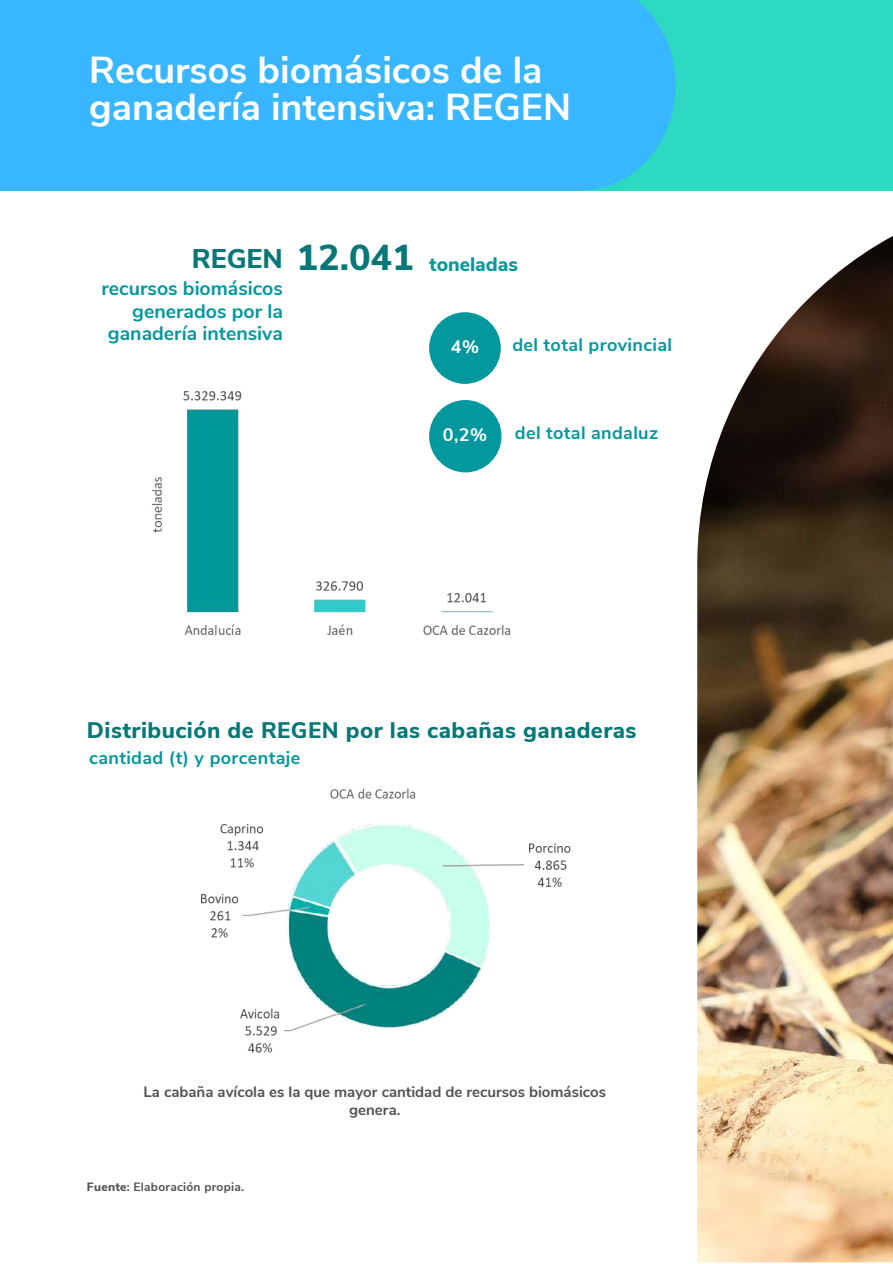
<style>
.page{position:relative;width:893px;height:1264px;background:#fff}
.page>*{position:absolute;margin:0;border:0;box-sizing:border-box;transform-origin:0 0}
.t1{font:700 37.5px/37px "Nunito Sans";color:#fff}
.t2{font:800 22.5px "Nunito Sans";letter-spacing:.02em;color:#087777}
.t3{font:700 19.5px/22.5px "Nunito Sans";color:#03989e;text-align:right}
.t4{font:800 19.5px "Nunito Sans";color:#03989e}
.t5{font:700 18px "Nunito Sans";letter-spacing:.02em;color:#03989e}
.t6{font:700 18px "Nunito Sans";color:#fff}
.t7{font:700 15px/18px "Nunito Sans";color:#525252;text-align:center}
.t8{font:700 12px "Nunito Sans";letter-spacing:.02em;color:#525252}
.s1{font-size:27px;color:#087777}
.s2{font-size:36px;color:#087777}
.s3{font-weight:800}
</style>
<div class="page">
<div style="left:580px;top:0;width:312px;height:191px;background:#2ed9c3"></div>
<div style="left:0;top:0;width:580px;height:191px;background:#38b6ff"></div>
<svg style="left:580px;top:0;width:95px;height:190px"></svg>
<div style="left:429px;top:312px;width:71px;height:72px;background:#03989e;border-radius:50%"></div>
<img style="left:201px;top:788px;width:370px;height:265px">
<img style="left:151px;top:361px;width:360px;height:274px">
<img style="left:697px;top:236px;width:195px;height:1026px">
<h1 class="t1" style="left:89px;top:52px;width:483px">Recursos biomásicos de la ganadería intensiva: REGEN</h1>
<h3 class="t4" style="left:192px;top:251px;width:328px"><span class="s1">REGEN</span> <span class="s2">12.041</span> toneladas</h3>
<h3 class="t3" style="left:101px;top:278px;width:183px">recursos biomásicos generados por la ganadería intensiva</h3>
<p class="t6" style="left:451px;top:335px;width:30px">4%</p>
<p class="t5" style="left:512px;top:332px;width:161px">del total provincial</p>
<p class="t6" style="left:443px;top:423px;width:46px">0,2%</p>
<p class="t5" style="left:515px;top:421px;width:145px">del total andaluz</p>
<h2 class="t2" style="left:87px;top:715px;width:551px">Distribución de REGEN por las cabañas ganaderas</h2>
<p class="t5" style="left:89px;top:745px;width:212px">cantidad (t) y porcentaje</p>
<p class="t7" style="left:144px;top:1083px;width:464px">La cabaña avícola es la que mayor cantidad de recursos biomásicos genera.</p>
<p class="t8" style="left:87px;top:1178px;width:159px"><span class="s3">Fuente</span>: Elaboración propia.</p>
</div>
